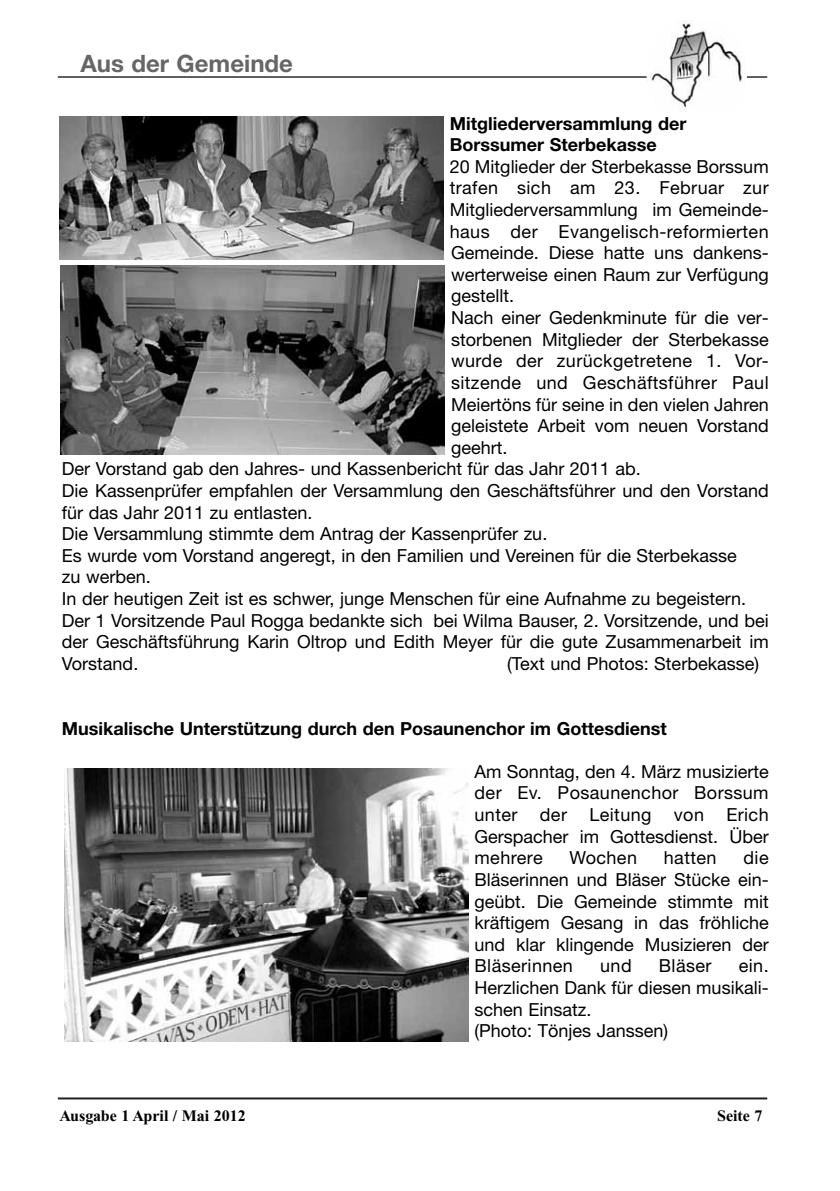
<style>
.page{position:relative;width:840px;height:1191px;background:#fff}
.page>*{position:absolute;margin:0;border:0;box-sizing:border-box;transform-origin:0 0}
.t1{font:700 24px "Helvetica Neue";color:#666}
.t2{font:18px/21.6px "Helvetica Neue";color:#000;text-align:justify}
.t3{font:18px "Helvetica Neue";letter-spacing:.02em;color:#000}
.t4{font:700 18px/21.6px "Helvetica Neue";color:#000}
.t5{font:700 16px "Times New Roman";color:#000}
</style>
<div class="page">
<hr style="left:58px;top:1097px;width:708px;height:2px;background:#231f20">
<hr style="left:58px;top:76px;width:708px;height:2px;background:#231f20">
<div style="left:646px;top:17px;width:100px;height:111px;background:#fff;border-radius:50%"></div>
<img style="left:647px;top:22px;width:95px;height:90px">
<img style="left:59px;top:117px;width:384px;height:143px">
<img style="left:61px;top:266px;width:383px;height:188px">
<img style="left:65px;top:768px;width:403px;height:273px">
<h1 class="t1" style="left:80px;top:55px;width:214px">Aus der Gemeinde</h1>
<p class="t4" style="left:449px;top:114px;width:238px">Mitgliederversammlung der<br>Borssumer Sterbekasse</p>
<p class="t2" style="left:449px;top:157px;width:320px">20 Mitglieder der Sterbekasse Borssum</p>
<p class="t3" style="left:449px;top:182px;width:320px">trafen sich am 23. Februar zur</p>
<p class="t2" style="left:449px;top:201px;width:320px">Mitgliederversammlung im Gemeinde-</p>
<p class="t3" style="left:449px;top:225px;width:320px">haus der Evangelisch-reformierten</p>
<p class="t2" style="left:451px;top:244px;width:319px">Gemeinde. Diese hatte uns dankens-</p>
<p class="t2" style="left:451px;top:265px;width:319px">werterweise einen Raum zur Verfügung</p>
<p class="t2" style="left:451px;top:287px;width:64px">gestellt.</p>
<p class="t2" style="left:451px;top:309px;width:319px">Nach einer Gedenkminute für die ver-</p>
<p class="t2" style="left:451px;top:330px;width:319px">storbenen Mitglieder der Sterbekasse</p>
<p class="t3" style="left:451px;top:354px;width:319px">wurde der zurückgetretene 1. Vor-</p>
<p class="t3" style="left:451px;top:376px;width:319px">sitzende und Geschäftsführer Paul</p>
<p class="t2" style="left:451px;top:395px;width:319px">Meiertöns für seine in den vielen Jahren</p>
<p class="t2" style="left:451px;top:417px;width:319px">geleistete Arbeit vom neuen Vorstand</p>
<p class="t2" style="left:451px;top:438px;width:58px">geehrt.</p>
<p class="t2" style="left:62px;top:460px;width:580px">Der Vorstand gab den Jahres- und Kassenbericht für das Jahr 2011 ab.</p>
<p class="t2" style="left:62px;top:481px;width:708px">Die Kassenprüfer empfahlen der Versammlung den Geschäftsführer und den Vorstand</p>
<p class="t2" style="left:62px;top:503px;width:252px">für das Jahr 2011 zu entlasten.</p>
<p class="t2" style="left:62px;top:525px;width:486px">Die Versammlung stimmte dem Antrag der Kassenprüfer zu.</p>
<p class="t2" style="left:62px;top:546px;width:676px">Es wurde vom Vorstand angeregt, in den Familien und Vereinen für die Sterbekasse</p>
<p class="t2" style="left:62px;top:568px;width:90px">zu werben.</p>
<p class="t2" style="left:62px;top:589px;width:685px">In der heutigen Zeit ist es schwer, junge Menschen für eine Aufnahme zu begeistern.</p>
<p class="t2" style="left:62px;top:611px;width:708px">Der 1 Vorsitzende Paul Rogga bedankte sich bei Wilma Bauser, 2. Vorsitzende, und bei</p>
<p class="t2" style="left:62px;top:633px;width:708px">der Geschäftsführung Karin Oltrop und Edith Meyer für die gute Zusammenarbeit im</p>
<p class="t2" style="left:62px;top:654px;width:78px">Vorstand.</p>
<p class="t2" style="left:507px;top:654px;width:253px">(Text und Photos: Sterbekasse)</p>
<p class="t4" style="left:62px;top:719px;width:606px">Musikalische Unterstützung durch den Posaunenchor im Gottesdienst</p>
<p class="t2" style="left:474px;top:762px;width:295px">Am Sonntag, den 4. März musizierte der Ev. Posaunenchor Borssum unter der Leitung von Erich Gerspacher im Gottesdienst. Über mehrere</p>
<p class="t2" style="left:474px;top:849px;width:295px;text-indent:269px">die Bläserinnen und Bläser Stücke ein&shy;geübt. Die Gemeinde stimmte mit kräftigem Gesang in das fröhliche und klar klingende Musizieren der Bläserinnen</p>
<p class="t2" style="left:569px;top:849px;width:69px">Wochen</p>
<p class="t2" style="left:663px;top:849px;width:54px">hatten</p>
<p class="t2" style="left:474px;top:957px;width:295px;text-align:left;text-indent:264px">ein.<br>Herzlichen Dank für diesen musikali&shy;schen Einsatz.<br>(Photo: Tönjes Janssen)</p>
<p class="t2" style="left:600px;top:957px;width:33px">und</p>
<p class="t2" style="left:658px;top:957px;width:54px">Bläser</p>
<p class="t5" style="left:59px;top:1110px;width:188px">Ausgabe 1 April / Mai 2012</p>
<p class="t5" style="left:716px;top:1110px;width:47px">Seite 7</p>
</div>
